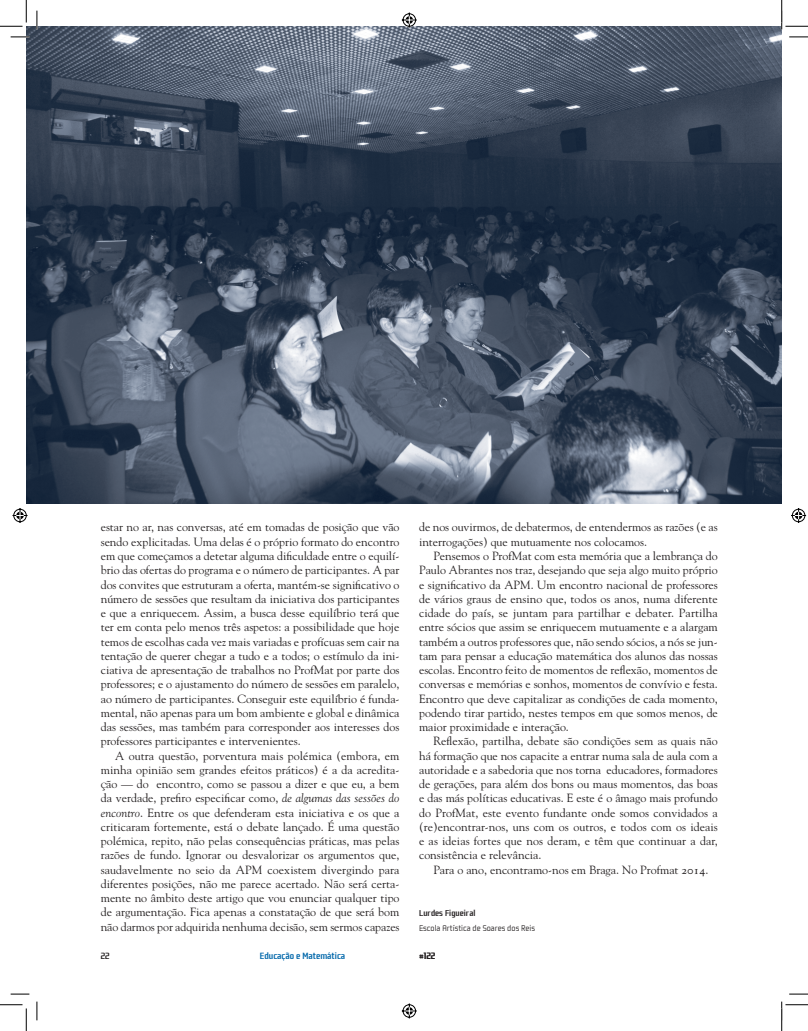
<style>
.page{position:relative;width:808px;height:1031px;background:#fff}
.page>*{position:absolute;margin:0;border:0;box-sizing:border-box;transform-origin:0 0}
.t1{font:11.88px/14.2px "Goudy Std";color:#231f20;text-align:justify}
.t2{font:500 10px "Fragma";color:#0067aa}
.t3{font:900 10px "Fragma";color:#231f20}
.t4{font:500 10px "Fragma";color:#231f20}
.t5{font:300 9.38px "Fragma";color:#231f20}
.t6{font:500 9.38px "Fragma";color:#231f20}
.s1{font-style:italic}
</style>
<div class="page">
<img style="left:26px;top:26px;width:755px;height:477px">
<svg style="left:11px;top:36px;width:18px;height:2px"></svg>
<svg style="left:789px;top:36px;width:18px;height:2px"></svg>
<svg style="left:11px;top:993px;width:18px;height:1px"></svg>
<svg style="left:789px;top:993px;width:18px;height:1px"></svg>
<svg style="left:36px;top:11px;width:2px;height:18px"></svg>
<svg style="left:36px;top:1001px;width:2px;height:19px"></svg>
<svg style="left:0;top:0;width:27px;height:27px"></svg>
<svg style="left:0;top:1004px;width:27px;height:26px"></svg>
<svg style="left:780px;top:0;width:27px;height:29px"></svg>
<svg style="left:781px;top:1001px;width:26px;height:29px"></svg>
<svg style="left:400px;top:12px;width:18px;height:17px"></svg>
<svg style="left:401px;top:1003px;width:16px;height:16px"></svg>
<svg style="left:12px;top:508px;width:16px;height:15px"></svg>
<svg style="left:791px;top:508px;width:16px;height:15px"></svg>
<p class="t1" style="left:101px;top:521px;width:300px">estar no ar, nas conversas, até em tomadas de posição que vão sendo explicitadas. Uma delas é o próprio formato do encontro em que começamos a detetar alguma dificuldade entre o equilí&shy;brio das ofertas do programa e o número de participantes. A par dos convites que estruturam a oferta, mantém-se significativo o número de sessões que resultam da iniciativa dos participantes e que a enriquecem. Assim, a busca desse equilíbrio terá que ter em conta pelo menos três aspetos: a possibilidade que hoje temos de escolhas cada vez mais variadas e profícuas sem cair na tentação de querer chegar a tudo e a todos; o estímulo da ini&shy;ciativa de apresentação de trabalhos no ProfMat por parte dos professores; e o ajustamento do número de sessões em paralelo, ao número de participantes. Conseguir este equilíbrio é funda&shy;mental, não apenas para um bom ambiente e global e dinâmica das sessões, mas também para corresponder aos interesses dos professores participantes e intervenientes.</p>
<p class="t1" style="left:101px;top:749px;width:300px;text-indent:14px">A outra questão, porventura mais polémica (embora, em minha opinião sem grandes efeitos práticos) é a da acredita&shy;ção — do encontro, como se passou a dizer e que eu, a bem da verdade, prefiro especificar como, <span class="s1">de algumas das sessões do encontro</span>. Entre os que defenderam esta iniciativa e os que a criticaram fortemente, está o debate lançado. É uma questão polémica, repito, não pelas consequências práticas, mas pelas razões de fundo. Ignorar ou desvalorizar os argumentos que, saudavelmente no seio da APM coexistem divergindo para diferentes posições, não me parece acertado. Não será certa&shy;mente no âmbito deste artigo que vou enunciar qualquer tipo de argumentação. Fica apenas a constatação de que será bom não darmos por adquirida nenhuma decisão, sem sermos capazes</p>
<p class="t1" style="left:419px;top:521px;width:300px">de nos ouvirmos, de debatermos, de entendermos as razões (e as interrogações) que mutuamente nos colocamos.</p>
<p class="t1" style="left:419px;top:549px;width:300px;text-indent:14px">Pensemos o ProfMat com esta memória que a lembrança do Paulo Abrantes nos traz, desejando que seja algo muito próprio e significativo da APM. Um encontro nacional de professores de vários graus de ensino que, todos os anos, numa diferente cidade do país, se juntam para partilhar e debater. Partilha entre sócios que assim se enriquecem mutuamente e a alargam também a outros professores que, não sendo sócios, a nós se jun&shy;tam para pensar a educação matemática dos alunos das nossas escolas. Encontro feito de momentos de reflexão, momentos de conversas e memórias e sonhos, momentos de convívio e festa.<br>Encontro que deve capitalizar as condições de cada momento, podendo tirar partido, nestes tempos em que somos menos, de maior proximidade e interação.</p>
<p class="t1" style="left:419px;top:735px;width:300px;text-indent:14px">Reflexão, partilha, debate são condições sem as quais não há formação que nos capacite a entrar numa sala de aula com a autoridade e a sabedoria que nos torna educadores, formadores de gerações, para além dos bons ou maus momentos, das boas e das más políticas educativas. E este é o âmago mais profundo do ProfMat, este evento fundante onde somos convidados a (re)encontrar-nos, uns com os outros, e todos com os ideais e as ideias fortes que nos deram, e têm que continuar a dar, consistência e relevância.</p>
<p class="t1" style="left:433px;top:863px;width:276px">Para o ano, encontramo-nos em Braga. No Profmat 2014.</p>
<p class="t6" style="left:419px;top:908px;width:58px">Lurdes Figueiral</p>
<p class="t5" style="left:419px;top:922px;width:117px">Escola Artística de Soares dos Reis</p>
<p class="t4" style="left:101px;top:950px;width:10px">22</p>
<p class="t2" style="left:260px;top:950px;width:87px">Educação e Matemática</p>
<p class="t3" style="left:419px;top:949px;width:18px">#122</p>
</div>
